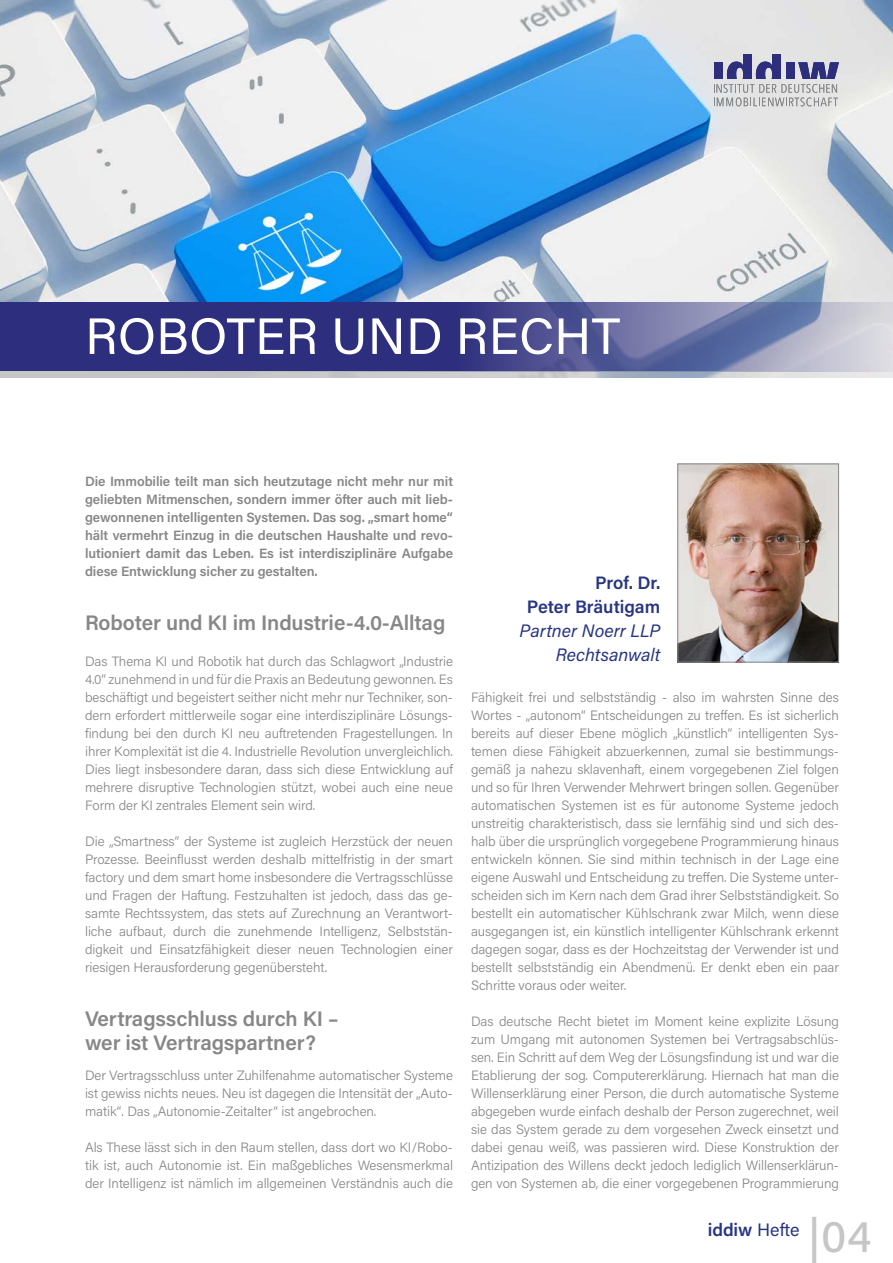
<style>
.page{position:relative;width:893px;height:1263px;background:#fff}
.page>*{position:absolute;margin:0;border:0;box-sizing:border-box;transform-origin:0 0}
.t1{font:51px "Acumin Pro";color:#fff}
.t2{font:500 45px "Acumin Pro";color:#c6c6c6}
.t3{font:600 21px/24px "Acumin Pro";letter-spacing:-.005em;color:#878787}
.t4{font:600 18px/24px "Acumin Pro";letter-spacing:-.005em;color:#283583;text-align:right}
.t5{font:italic 18px/24px "Acumin Pro";color:#283583;text-align:right}
.t6{font:300 13.5px/18px "Acumin Pro";letter-spacing:-.005em;color:#878787;text-align:justify}
.t7{font:600 13.5px/18px "Acumin Pro";letter-spacing:-.005em;color:#878787;text-align:justify}
.s1{font-weight:400}
</style>
<div class="page">
<img style="left:0;top:0;width:893px;height:302px">
<img style="left:679px;top:465px;width:158px;height:195px">
<div style="left:677px;top:463px;width:162px;height:199px;border:1px solid #878787"></div>
<svg style="left:714px;top:54px;width:125px;height:52px;background:#aaaabf"></svg>
<svg style="left:0;top:302px;width:893px;height:69px;background:#4f5292"></svg>
<svg style="left:0;top:371px;width:893px;height:7px;background:#c4c6ca"></svg>
<h1 class="t1" style="left:85px;top:301px;width:537px">ROBOTER UND RECHT</h1>
<p class="t7" style="left:85px;top:472px;width:369px">Die Immobilie teilt man sich heutzutage nicht mehr nur mit geliebten Mitmenschen, sondern immer öfter auch mit lieb&shy;gewonnenen intelligenten Systemen. Das sog. „smart home“ hält vermehrt Einzug in die deutschen Haushalte und revo&shy;lutioniert damit das Leben. Es ist interdisziplinäre Aufgabe diese Entwicklung sicher zu gestalten.</p>
<h3 class="t3" style="left:85px;top:610px;width:362px">Roboter und KI im Industrie-4.0-Alltag</h3>
<p class="t6" style="left:85px;top:652px;width:369px">Das Thema KI und Robotik hat durch das Schlagwort „Industrie 4.0“ zunehmend in und für die Praxis an Bedeutung gewonnen. Es beschäftigt und begeistert seither nicht mehr nur Techniker, son&shy;dern erfordert mittlerweile sogar eine interdisziplinäre Lösungs&shy;findung bei den durch KI neu auftretenden Fragestellungen. In ihrer Komplexität ist die 4. Industrielle Revolution unvergleichlich.<br>Dies liegt insbesondere daran, dass sich diese Entwicklung auf mehrere disruptive Technologien stützt, wobei auch eine neue Form der KI zentrales Element sein wird.</p>
<p class="t6" style="left:85px;top:832px;width:369px">Die „Smartness“ der Systeme ist zugleich Herzstück der neuen Prozesse. Beeinflusst werden deshalb mittelfristig in der smart factory und dem smart home insbesondere die Vertragsschlüsse und Fragen der Haftung. Festzuhalten ist jedoch, dass das ge&shy;samte Rechtssystem, das stets auf Zurechnung an Verantwort&shy;liche aufbaut, durch die zunehmende Intelligenz, Selbststän&shy;digkeit und Einsatzfähigkeit dieser neuen Technologien einer riesigen Herausforderung gegenübersteht.</p>
<h3 class="t3" style="left:85px;top:1006px;width:255px">Vertragsschluss durch KI – wer ist Vertragspartner?</h3>
<p class="t6" style="left:85px;top:1066px;width:369px">Der Vertragsschluss unter Zuhilfenahme automatischer Systeme ist gewiss nichts neues. Neu ist dagegen die Intensität der „Auto&shy;matik“. Das „Autonomie-Zeitalter“ ist angebrochen.</p>
<p class="t6" style="left:85px;top:1138px;width:369px">Als These lässt sich in den Raum stellen, dass dort wo KI/Robo&shy;tik ist, auch Autonomie ist. Ein maßgebliches Wesensmerkmal der Intelligenz ist nämlich im allgemeinen Verständnis auch die</p>
<h3 class="t4" style="left:527px;top:570px;width:135px">Prof. Dr.<br>Peter Bräutigam</h3>
<h3 class="t5" style="left:519px;top:618px;width:142px">Partner Noerr LLP<br>Rechtsanwalt</h3>
<p class="t6" style="left:471px;top:688px;width:369px">Fähigkeit frei und selbstständig - also im wahrsten Sinne des Wortes - „autonom“ Entscheidungen zu treffen. Es ist sicherlich bereits auf dieser Ebene möglich „künstlich“ intelligenten Sys&shy;temen diese Fähigkeit abzuerkennen, zumal sie bestimmungs&shy;gemäß ja nahezu sklavenhaft, einem vorgegebenen Ziel folgen und so für Ihren Verwender Mehrwert bringen sollen. Gegenüber automatischen Systemen ist es für autonome Systeme jedoch unstreitig charakteristisch, dass sie lernfähig sind und sich des&shy;halb über die ursprünglich vorgegebene Programmierung hinaus entwickeln können. Sie sind mithin technisch in der Lage eine eigene Auswahl und Entscheidung zu treffen. Die Systeme unter&shy;scheiden sich im Kern nach dem Grad ihrer Selbstständigkeit. So bestellt ein automatischer Kühlschrank zwar Milch, wenn diese ausgegangen ist, ein künstlich intelligenter Kühlschrank erkennt dagegen sogar, dass es der Hochzeitstag der Verwender ist und bestellt selbstständig ein Abendmenü. Er denkt eben ein paar Schritte voraus oder weiter.</p>
<p class="t6" style="left:471px;top:1012px;width:369px">Das deutsche Recht bietet im Moment keine explizite Lösung zum Umgang mit autonomen Systemen bei Vertragsabschlüs&shy;sen. Ein Schritt auf dem Weg der Lösungsfindung ist und war die Etablierung der sog. Computererklärung. Hiernach hat man die Willenserklärung einer Person, die durch automatische Systeme abgegeben wurde einfach deshalb der Person zugerechnet, weil sie das System gerade zu dem vorgesehen Zweck einsetzt und dabei genau weiß, was passieren wird. Diese Konstruktion der Antizipation des Willens deckt jedoch lediglich Willenserklärun&shy;gen von Systemen ab, die einer vorgegebenen Programmierung</p>
<h2 class="t2" style="left:808px;top:1205px;width:65px">|04</h2>
<h3 class="t4" style="left:708px;top:1217px;width:93px">iddiw <span class="s1">Hefte</span></h3>
</div>
